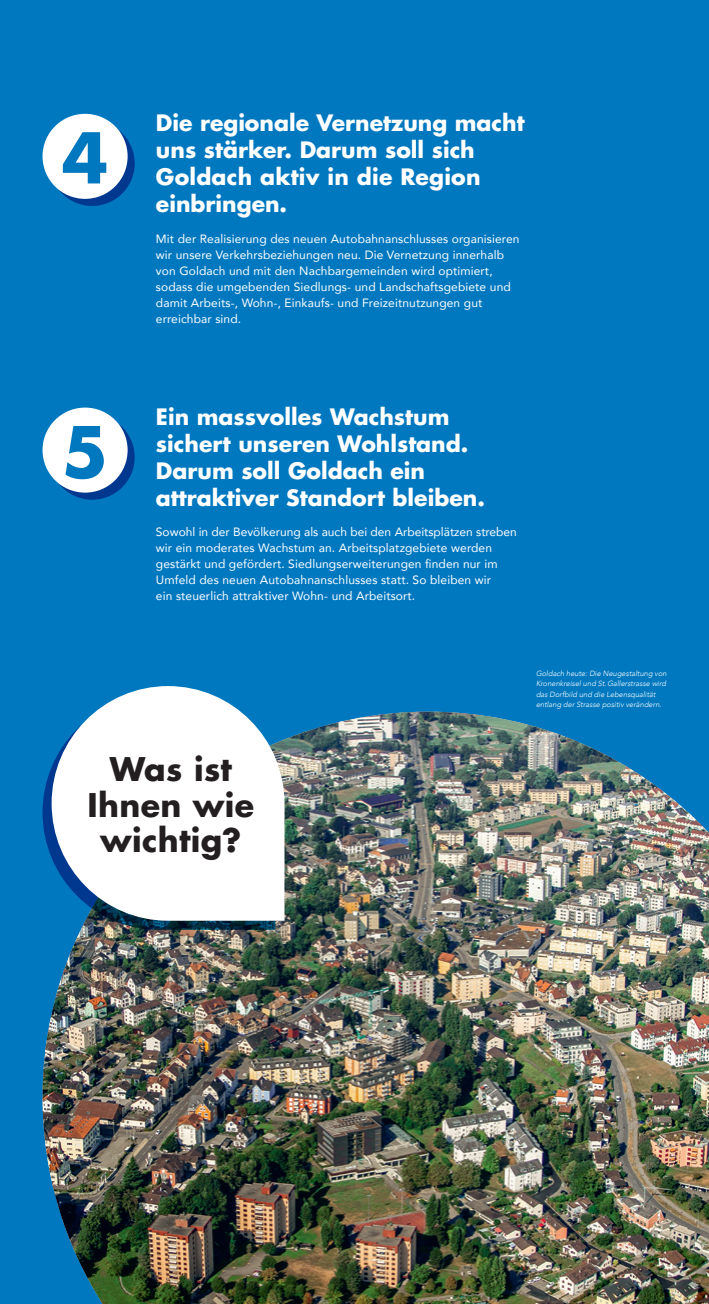
<style>
.page{position:relative;width:709px;height:1304px;background:#0078c0}
.page>*{position:absolute;margin:0;border:0;box-sizing:border-box;transform-origin:0 0}
.t1{font:700 68px "Futura";color:#0078c0}
.t2{font:700 31.7px/35.7px "Futura";letter-spacing:.01em;color:#231f20;text-align:center}
.t3{font:700 22px/27px "Futura";color:#fff}
.t4{font:12px/16px "Avenir";letter-spacing:.01em;color:#fff}
.t5{font:italic 300 7.5px/10.5px "Avenir";color:#fff}
</style>
<div class="page">
<img style="left:43px;top:712px;width:666px;height:592px">
<svg style="left:50px;top:415px;width:85px;height:85px"></svg>
<div style="left:43px;top:408px;width:85px;height:85px;background:#fff;border-radius:50%"></div>
<svg style="left:50px;top:121px;width:85px;height:85px"></svg>
<div style="left:43px;top:114px;width:85px;height:85px;background:#fff;border-radius:50%"></div>
<svg style="left:43px;top:712px;width:232px;height:218px"></svg>
<svg style="left:52px;top:686px;width:232px;height:235px;background:#d6e7f1"></svg>
<h1 class="t1" style="left:62px;top:113px;width:48px">4</h1>
<h3 class="t3" style="left:156px;top:109px;width:370px">Die regionale Vernetzung macht uns stärker. Darum soll sich<br>Goldach aktiv in die Region einbringen.</h3>
<p class="t4" style="left:156px;top:230px;width:365px">Mit der Realisierung des neuen Autobahnanschlusses organisieren wir unsere Verkehrsbeziehungen neu. Die Vernetzung innerhalb von Goldach und mit den Nachbargemeinden wird optimiert, sodass die umgebenden Siedlungs- und Landschaftsgebiete und damit Arbeits-, Wohn-, Einkaufs- und Freizeitnutzungen gut erreichbar sind.</p>
<h1 class="t1" style="left:62px;top:406px;width:48px">5</h1>
<h3 class="t3" style="left:156px;top:403px;width:330px">Ein massvolles Wachstum sichert unseren Wohlstand.<br>Darum soll Goldach ein attraktiver Standort bleiben.</h3>
<p class="t4" style="left:156px;top:524px;width:362px">Sowohl in der Bevölkerung als auch bei den Arbeitsplätzen streben wir ein moderates Wachstum an. Arbeitsplatzgebiete werden gestärkt und gefördert. Siedlungserweiterungen finden nur im Umfeld des neuen Autobahnanschlusses statt. So bleiben wir<br>ein steuerlich attraktiver Wohn- und Arbeitsort.</p>
<h2 class="t2" style="left:88px;top:751px;width:168px">Was ist<br>Ihnen wie wichtig?</h2>
<p class="t5" style="left:536px;top:668px;width:132px">Goldach heute: Die Neugestaltung von Kronenkreisel und St.Gallerstrasse wird das Dorfbild und die Lebensqualität entlang der Strasse positiv verändern.</p>
</div>
